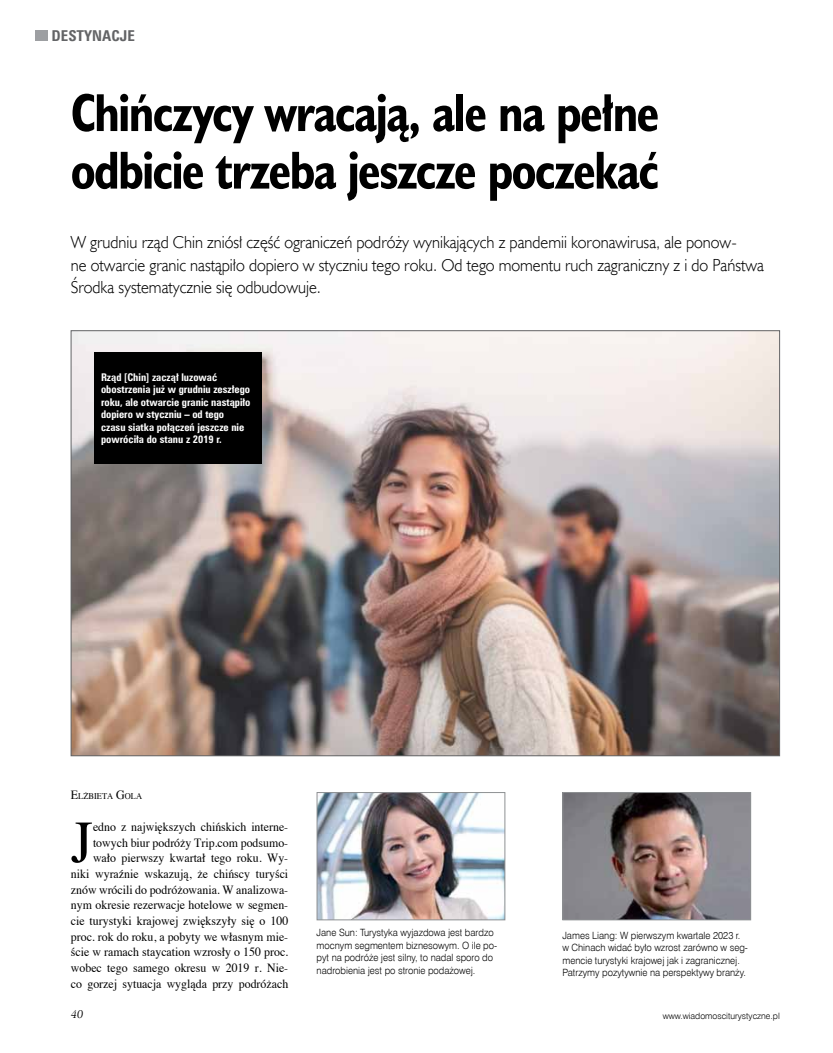
<style>
.page{position:relative;width:833px;height:1053px;background:#fff}
.page>*{position:absolute;margin:0;border:0;box-sizing:border-box;transform-origin:0 0}
.t1{font:59.88px "Times";color:#000;scale:.95 1}
.t2{font:700 53.75px/57.5px "Humanst 521 Cn EU";letter-spacing:-.03em;color:#000;scale:.95 1}
.t3{font:17.5px/22.5px "Humanst 521 Lt EU";color:#000;scale:.94 1}
.t4{font:700 15px "Zurich Cn EU";color:#636466}
.t5{font:12.5px/15.6px "Times";color:#000;text-align:right;scale:.95 1}
.t6{font:italic 11.25px "Century 751 EU";color:#000}
.t7{font:700 10.62px/12.5px "Zurich Cn EU";color:#fff}
.t8{font:10px/12.5px "Swis 721 Lt EU";color:#000;scale:.95 1}
.t9{font:8.75px "Swis 721 Lt EU";color:#000}
.t10{font:8.75px "Times";color:#000;scale:.96 1}
.s1{font-size:12.5px}
</style>
<div class="page">
<div style="left:35px;top:30px;width:13px;height:11px;background:#9d9fa2"></div>
<img style="left:73px;top:332px;width:704px;height:422px">
<div style="left:94px;top:352px;width:168px;height:112px;background:#000"></div>
<img style="left:564px;top:794px;width:185px;height:123px">
<div style="left:562px;top:792px;width:189px;height:127px;border:1px solid #8e9193"></div>
<img style="left:319px;top:794px;width:184px;height:123px">
<div style="left:317px;top:792px;width:188px;height:127px;border:1px solid #8e9193"></div>
<p class="t4" style="left:52px;top:26px;width:85px">DESTYNACJE</p>
<h2 class="t2" style="left:71px;top:85px;width:621px">Chińczycy wracają, ale na pełne odbicie trzeba jeszcze poczekać</h2>
<p class="t3" style="left:71px;top:230px;width:739px">W grudniu rząd Chin zniósł część ograniczeń podróży wynikających z pandemii koronawirusa, ale ponow-<br>ne otwarcie granic nastąpiło dopiero w styczniu tego roku. Od tego momentu ruch zagraniczny z i do Państwa<br>Środka systematycznie się odbudowuje.</p>
<p class="t7" style="left:101px;top:371px;width:151px">Rząd [Chin] zaczął luzować obostrzenia już w grudniu zeszłego roku, ale otwarcie granic nastąpiło dopiero w styczniu – od tego czasu siatka połączeń jeszcze nie powróciła do stanu z 2019 r.</p>
<p class="t10" style="left:71px;top:788px;width:76px"><span class="s1">E</span>LŻBIETA <span class="s1">G</span>OLA</p>
<h1 class="t1" style="left:71px;top:786px;width:25px">J</h1>
<p class="t5" style="left:71px;top:817px;width:230px">edno z największych chińskich interne&shy;towych biur podróży Trip.com podsumo&shy;wało pierwszy kwartał tego roku. Wy-<br>niki wyraźnie wskazują, że chińscy turyści znów wrócili do podróżowania. W analizowa&shy;nym okresie rezerwacje hotelowe w segmen&shy;cie turystyki krajowej zwiększyły się o 100 proc. rok do roku, a pobyty we własnym mie&shy;ście w ramach staycation wzrosły o 150 proc. wobec tego samego okresu w 2019 r. Nie&shy;co gorzej sytuacja wygląda przy podróżach</p>
<p class="t8" style="left:317px;top:926px;width:192px">Jane Sun: Turystyka wyjazdowa jest bardzo mocnym segmentem biznesowym. O ile po&shy;pyt na podróże jest silny, to nadal sporo do nadrobienia jest po stronie podażowej.</p>
<p class="t8" style="left:562px;top:929px;width:197px">James Liang: W pierwszym kwartale 2023 r. w Chinach widać było wzrost zarówno w seg&shy;mencie turystyki krajowej jak i zagranicznej.<br>Patrzymy pozytywnie na perspektywy branży.</p>
<p class="t6" style="left:71px;top:1007px;width:14px">40</p>
<p class="t9" style="left:663px;top:1010px;width:118px">www.wiadomosciturystyczne.pl</p>
</div>
